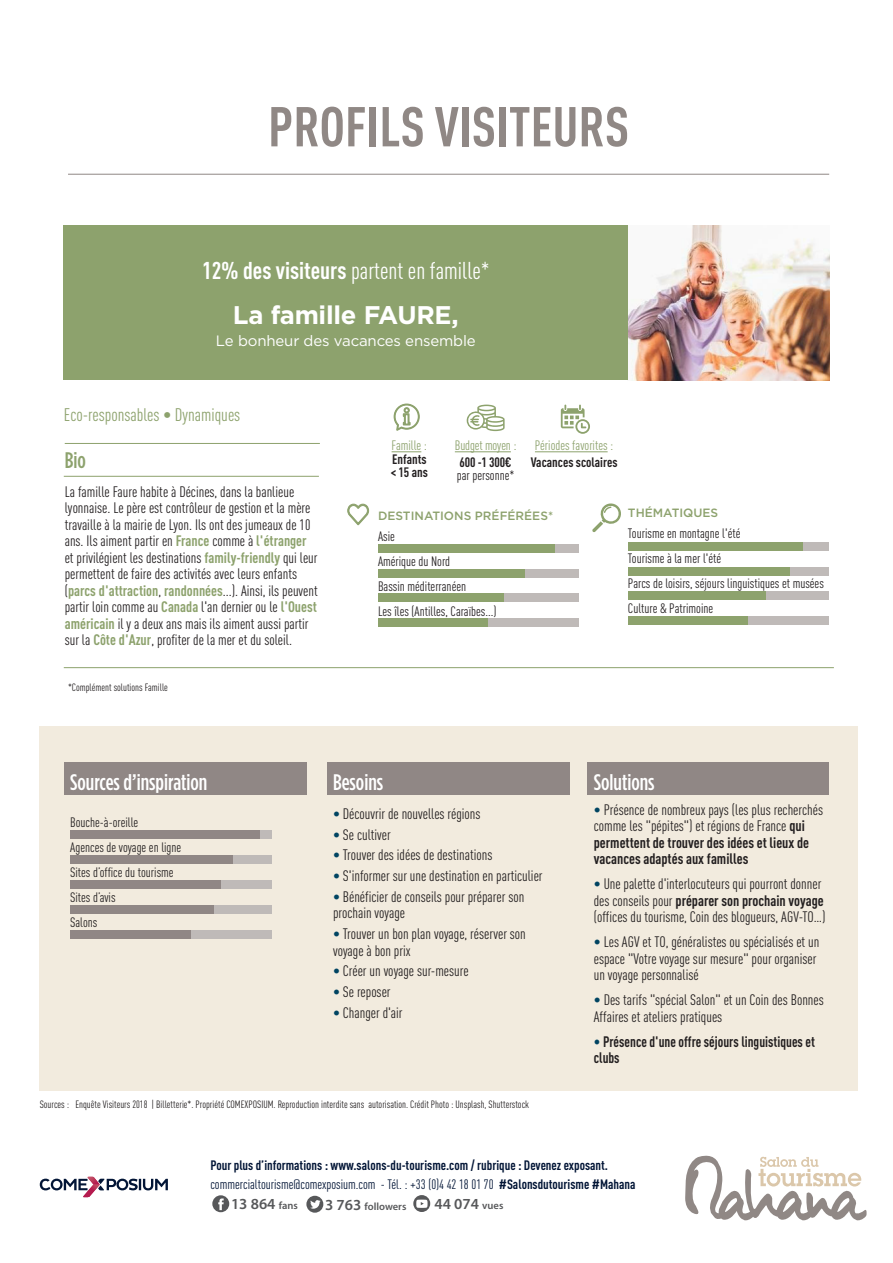
<style>
.page{position:relative;width:893px;height:1263px;background:#fff}
.page>*{position:absolute;margin:0;border:0;box-sizing:border-box;transform-origin:0 0}
.t1{font:700 condensed 55.2px "DIN Pro";color:#908885}
.t2{font:700 25.5px "Gotham";letter-spacing:-.01em;color:#fff}
.t3{font:condensed 24px "DIN Pro";color:#fff}
.t4{font:500 22.5px "Gotham Condensed";color:#fff}
.t5{font:500 22.5px "Gotham Condensed";color:#8da26d}
.t6{font:condensed 18px "DIN Pro";color:#8da26d}
.t7{font:600 15.45px "Myriad Pro";color:#57585a}
.t8{font:condensed 15px/16.5px "DIN Pro";color:#231f20}
.t9{font:700 condensed 15px/16.5px "DIN Pro";color:#231f20;scale:.94 1}
.t10{font:15px "Gotham";letter-spacing:-.01em;color:#fff}
.t11{font:condensed 13.5px "DIN Pro";color:#231f20}
.t12{font:condensed 13.5px "DIN Pro";color:#021536}
.t13{font:700 condensed 13.5px "DIN Pro";color:#021536}
.t14{font:condensed 13.5px/16.2px "DIN Pro";color:#8da26d;text-align:center}
.t15{font:700 condensed 13.5px/13.5px "DIN Pro";color:#231f20}
.t16{font:500 12px "Gotham";color:#8da26d}
.t17{font:condensed 10.5px "DIN Pro";color:#231f20}
.t18{font:600 10.5px "Myriad Pro";color:#57585a}
.s1{font-weight:700}
.s2{font-weight:700;color:#8da26d}
.s3{font-weight:700;color:#231f20}
.s4{color:#004462}
.s5{font-weight:400;color:#004462}
.s6{font-size:10.5px}
.s7{font-size:15.45px}
</style>
<div class="page">
<svg style="left:394px;top:404px;width:26px;height:27px"></svg>
<svg style="left:392px;top:451px;width:29px;height:1px"></svg>
<svg style="left:467px;top:405px;width:38px;height:26px"></svg>
<hr style="left:455px;top:451px;width:56px;height:1px;background:#8da26d">
<hr style="left:535px;top:451px;width:73px;height:1px;background:#8da26d">
<svg style="left:561px;top:405px;width:29px;height:29px"></svg>
<hr style="left:64px;top:667px;width:770px;height:1px;background:#8da26d">
<img style="left:628px;top:225px;width:201px;height:155px">
<svg style="left:347px;top:503px;width:22px;height:23px"></svg>
<div style="left:64px;top:225px;width:564px;height:155px;background:#8da26d"></div>
<hr style="left:64px;top:476px;width:255px;height:1px;background:#8da26d">
<hr style="left:65px;top:443px;width:255px;height:1px;background:#8da26d">
<svg style="left:592px;top:503px;width:29px;height:29px"></svg>
<div style="left:378px;top:544px;width:201px;height:8px;background:#bfbab8"></div>
<div style="left:378px;top:544px;width:177px;height:8px;background:#8da26d"></div>
<div style="left:378px;top:569px;width:201px;height:8px;background:#bfbab8"></div>
<div style="left:378px;top:569px;width:147px;height:8px;background:#8da26d"></div>
<div style="left:378px;top:594px;width:201px;height:8px;background:#bfbab8"></div>
<div style="left:378px;top:594px;width:125px;height:8px;background:#8da26d"></div>
<div style="left:378px;top:619px;width:201px;height:8px;background:#bfbab8"></div>
<div style="left:378px;top:619px;width:110px;height:8px;background:#8da26d"></div>
<div style="left:628px;top:542px;width:201px;height:8px;background:#bfbab8"></div>
<div style="left:628px;top:542px;width:175px;height:8px;background:#8da26d"></div>
<div style="left:628px;top:567px;width:201px;height:8px;background:#bfbab8"></div>
<div style="left:628px;top:567px;width:161px;height:8px;background:#8da26d"></div>
<div style="left:628px;top:592px;width:201px;height:8px;background:#bfbab8"></div>
<div style="left:628px;top:592px;width:137px;height:8px;background:#8da26d"></div>
<div style="left:628px;top:617px;width:201px;height:8px;background:#bfbab8"></div>
<div style="left:628px;top:617px;width:119px;height:8px;background:#8da26d"></div>
<hr style="left:68px;top:174px;width:761px;height:1px;background:#908785">
<svg style="left:40px;top:1177px;width:128px;height:20px"></svg>
<div style="left:306px;top:1196px;width:17px;height:17px;background:#57585a;border-radius:50%"></div>
<svg style="left:310px;top:1200px;width:11px;height:9px"></svg>
<div style="left:413px;top:1195px;width:17px;height:17px;background:#57585a;border-radius:50%"></div>
<svg style="left:416px;top:1199px;width:12px;height:9px"></svg>
<div style="left:212px;top:1195px;width:17px;height:17px;background:#57585a;border-radius:50%"></div>
<svg style="left:218px;top:1198px;width:6px;height:12px"></svg>
<svg style="left:685px;top:1155px;width:182px;height:65px"></svg>
<div style="left:40px;top:726px;width:818px;height:365px;background:#f2ebde"></div>
<div style="left:327px;top:762px;width:242px;height:33px;background:#908785"></div>
<div style="left:587px;top:762px;width:242px;height:33px;background:#908785"></div>
<div style="left:64px;top:762px;width:243px;height:33px;background:#908785"></div>
<div style="left:70px;top:905px;width:201px;height:8px;background:#bfbab8"></div>
<div style="left:70px;top:905px;width:143px;height:8px;background:#908785"></div>
<div style="left:70px;top:930px;width:201px;height:8px;background:#bfbab8"></div>
<div style="left:70px;top:930px;width:121px;height:8px;background:#908785"></div>
<div style="left:70px;top:880px;width:201px;height:9px;background:#bfbab8"></div>
<div style="left:70px;top:880px;width:151px;height:9px;background:#908785"></div>
<div style="left:70px;top:856px;width:201px;height:8px;background:#bfbab8"></div>
<div style="left:70px;top:856px;width:163px;height:8px;background:#908785"></div>
<div style="left:70px;top:831px;width:201px;height:8px;background:#bfbab8"></div>
<div style="left:70px;top:831px;width:189px;height:8px;background:#908785"></div>
<p class="t1" style="left:268px;top:85px;width:363px">PROFILS VISITEURS</p>
<p class="t3" style="left:202px;top:253px;width:289px"><span class="s1">12% des visiteurs</span> partent en famille*</p>
<p class="t2" style="left:233px;top:298px;width:227px">La famille FAURE,</p>
<p class="t10" style="left:216px;top:331px;width:261px">Le bonheur des vacances ensemble</p>
<p class="t6" style="left:64px;top:401px;width:178px">Eco-responsables • Dynamiques</p>
<p class="t5" style="left:65px;top:447px;width:23px">Bio</p>
<p class="t8" style="left:65px;top:482px;width:254px">La famille Faure habite à Décines, dans la banlieue lyonnaise. Le père est contrôleur de gestion et la mère travaille à la mairie de Lyon. Ils ont des jumeaux de 10 ans. Ils aiment partir en <span class="s2">France</span> comme à <span class="s2">l'étranger </span>et privilégient les destinations <span class="s2">family-friendly</span> qui leur permettent de faire des activités avec leurs enfants (<span class="s2">parcs d'attraction</span>, <span class="s2">randonnées</span>...). Ainsi, ils peuvent partir loin comme au <span class="s2">Canada</span> l'an dernier ou le <span class="s2">l'Ouest américain</span> il y a deux ans mais ils aiment aussi partir sur la <span class="s2">Côte d'Azur</span>, profiter de la mer et du soleil.</p>
<p class="t17" style="left:68px;top:679px;width:101px">*Complément solutions Famille</p>
<p class="t14" style="left:392px;top:436px;width:37px">Famille :</p>
<p class="t15" style="left:391px;top:451px;width:39px">Enfants &lt; 15 ans</p>
<p class="t14" style="left:455px;top:436px;width:63px">Budget moyen :<br><span class="s3">600 -1 300€</span></p>
<p class="t11" style="left:457px;top:465px;width:59px">par personne*</p>
<p class="t14" style="left:535px;top:436px;width:80px">Périodes favorites :</p>
<p class="t15" style="left:531px;top:454px;width:88px">Vacances scolaires</p>
<p class="t16" style="left:378px;top:508px;width:177px">DESTINATIONS PRÉFÉRÉES*</p>
<p class="t11" style="left:378px;top:526px;width:18px">Asie</p>
<p class="t11" style="left:378px;top:551px;width:74px">Amérique du Nord</p>
<p class="t11" style="left:378px;top:576px;width:90px">Bassin méditerranéen</p>
<p class="t11" style="left:378px;top:601px;width:120px">Les îles (Antilles, Caraïbes...)</p>
<p class="t16" style="left:628px;top:505px;width:92px">THÉMATIQUES</p>
<p class="t11" style="left:628px;top:524px;width:114px">Tourisme en montagne l'été</p>
<p class="t11" style="left:628px;top:549px;width:95px">Tourisme à la mer l'été</p>
<p class="t11" style="left:628px;top:574px;width:197px">Parcs de loisirs, séjours linguistiques et musées</p>
<p class="t11" style="left:628px;top:599px;width:87px">Culture &amp; Patrimoine</p>
<p class="t4" style="left:70px;top:769px;width:139px">Sources d’inspiration</p>
<p class="t11" style="left:70px;top:812px;width:70px">Bouche-à-oreille</p>
<p class="t11" style="left:70px;top:837px;width:113px">Agences de voyage en ligne</p>
<p class="t11" style="left:70px;top:862px;width:105px">Sites d’office du tourisme</p>
<p class="t11" style="left:70px;top:887px;width:47px">Sites d’avis</p>
<p class="t11" style="left:70px;top:912px;width:29px">Salons</p>
<p class="t4" style="left:333px;top:769px;width:52px">Besoins</p>
<p class="t8" style="left:333px;top:804px;width:149px"><span class="s4">•</span> Découvrir de nouvelles régions</p>
<p class="t8" style="left:333px;top:825px;width:59px"><span class="s4">•</span> Se cultiver</p>
<p class="t8" style="left:333px;top:846px;width:161px"><span class="s4">•</span> Trouver des idées de destinations</p>
<p class="t8" style="left:333px;top:866px;width:211px"><span class="s4">•</span> S'informer sur une destination en particulier</p>
<p class="t8" style="left:333px;top:887px;width:193px"><span class="s4">•</span> Bénéficier de conseils pour préparer son prochain voyage</p>
<p class="t8" style="left:333px;top:924px;width:194px"><span class="s4">•</span> Trouver un bon plan voyage, réserver son voyage à bon prix</p>
<p class="t8" style="left:333px;top:962px;width:137px"><span class="s4">•</span> Créer un voyage sur-mesure</p>
<p class="t8" style="left:333px;top:982px;width:59px"><span class="s4">•</span> Se reposer</p>
<p class="t8" style="left:333px;top:1003px;width:71px"><span class="s4">•</span> Changer d'air</p>
<p class="t4" style="left:594px;top:769px;width:62px">Solutions</p>
<p class="t8" style="left:594px;top:800px;width:231px"><span class="s4">•</span> Présence de nombreux pays (les plus recherchés comme les "pépites") et régions de France <span class="s1">qui permettent de trouver des idées et lieux de vacances adaptés aux familles</span></p>
<p class="t8" style="left:594px;top:874px;width:233px"><span class="s4">•</span> Une palette d'interlocuteurs qui pourront donner des conseils pour <span class="s1">préparer son prochain voyage </span>(offices du tourisme, Coin des blogueurs, AGV-TO…)</p>
<p class="t8" style="left:594px;top:932px;width:227px"><span class="s4">•</span> Les AGV et TO, généralistes ou spécialisés et un espace "Votre voyage sur mesure" pour organiser un voyage personnalisé</p>
<p class="t8" style="left:594px;top:990px;width:231px"><span class="s4">•</span> Des tarifs "spécial Salon" et un Coin des Bonnes<br>Affaires et ateliers pratiques</p>
<p class="t9" style="left:594px;top:1032px;width:237px"><span class="s5">•</span> Présence d'une offre séjours linguistiques et clubs</p>
<p class="t17" style="left:40px;top:1097px;width:491px">Sources : Enquête Visiteurs 2018 | Billetterie*. Propriété COMEXPOSIUM. Reproduction interdite sans autorisation. Crédit Photo : Unsplash, Shutterstock</p>
<p class="t13" style="left:210px;top:1155px;width:399px">Pour plus d’informations : www.salons-du-tourisme.com / rubrique : Devenez exposant.</p>
<p class="t12" style="left:210px;top:1174px;width:427px">commercialtourisme@comexposium.com - Tél. : +33 (0)4 42 18 01 70 <span class="s1">#Salonsdutourisme #Mahana</span></p>
<p class="t7" style="left:231px;top:1194px;width:68px">13 864 <span class="s6">fans</span></p>
<p class="t18" style="left:325px;top:1200px;width:83px"><span class="s7">3 763</span> followers</p>
<p class="t7" style="left:434px;top:1194px;width:70px">44 074 <span class="s6">vues</span></p>
</div>
